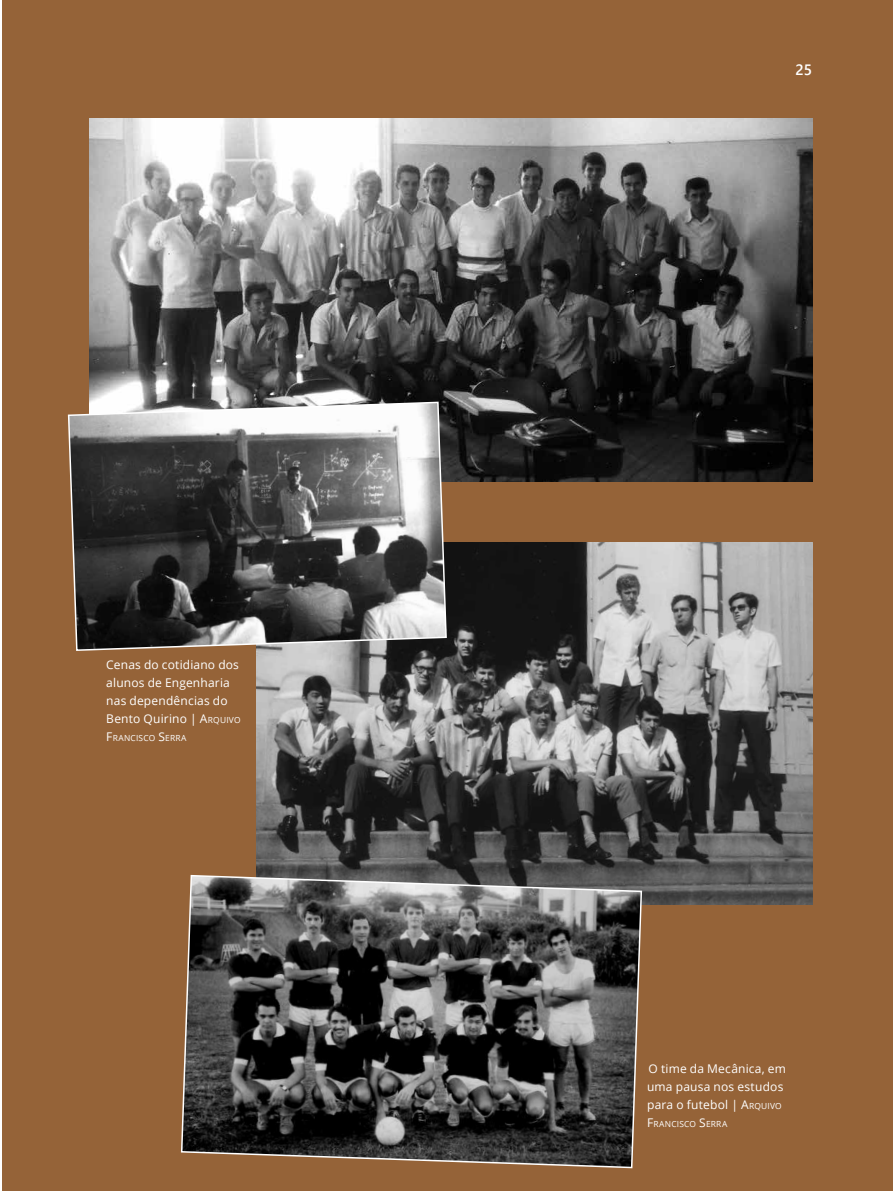
<style>
.page{position:relative;width:893px;height:1191px;background:#fff}
.page>*{position:absolute;margin:0;border:0;box-sizing:border-box;transform-origin:0 0}
.t1{font:600 15px "Segoe UI";color:#fff}
.t2{font:12px/18px "Open Sans";letter-spacing:.015em;color:#fff}
.t3{font:8.4px "Open Sans";letter-spacing:.025em;color:#fff}
.s1{font-style:inherit}
.s2{font-size:8.4px}
.s3{font-size:12px}
</style>
<div class="page">
<div style="left:2px;top:0;width:891px;height:1191px;background:#956338"></div>
<img style="left:257px;top:542px;width:555px;height:362px">
<svg style="left:181px;top:874px;width:462px;height:295px;background:#4f4c4a"></svg>
<img style="left:89px;top:119px;width:723px;height:362px">
<svg style="left:67px;top:401px;width:381px;height:250px;background:#666564"></svg>
<p class="t2" style="left:106px;top:655px;width:136px">Cenas do cotidiano dos alunos de Engenharia nas dependências do<br>Bento Quirino | <span class="s1">A</span><span class="s2">RQUIVO</span></p>
<p class="t3" style="left:106px;top:732px;width:82px"><span class="s3">F</span>RANCISCO <span class="s3">S</span>ERRA</p>
<p class="t1" style="left:795px;top:55px;width:18px">25</p>
<p class="t2" style="left:647px;top:1059px;width:140px">O time da Mecânica, em uma pausa nos estudos para o futebol | <span class="s1">A</span><span class="s2">RQUIVO</span></p>
<p class="t3" style="left:647px;top:1118px;width:82px"><span class="s3">F</span>RANCISCO <span class="s3">S</span>ERRA</p>
</div>
